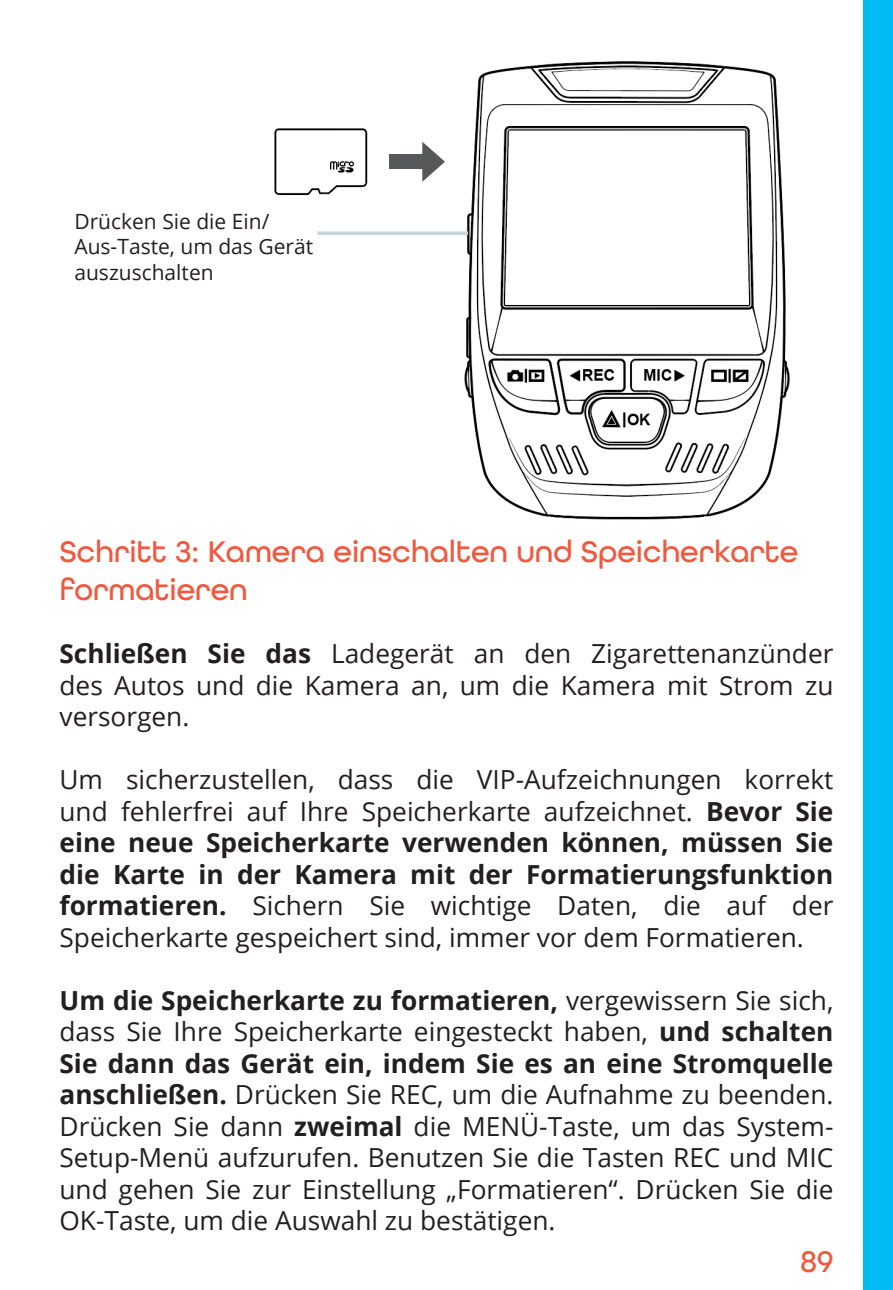
<style>
.page{position:relative;width:893px;height:1290px;background:#fff}
.page>*{position:absolute;margin:0;border:0;box-sizing:border-box;transform-origin:0 0}
.t1{font:500 31.5px/37.8px "All Round Gothic W01";color:#f0593e}
.t2{font:26.25px/31.5px "Open Sans";color:#231f20;text-align:justify}
.t3{font:21px/25.2px "Open Sans";color:#231f20}
.s1{font-weight:700}
</style>
<div class="page">
<img style="left:274px;top:61px;width:516px;height:459px">
<svg style="left:318px;top:231px;width:150px;height:4px"></svg>
<div style="left:389px;top:155px;width:39px;height:14px;background:#57585a"></div>
<svg style="left:422px;top:142px;width:23px;height:40px"></svg>
<div style="left:863px;top:0;width:30px;height:1290px;background:#00baf1"></div>
<p class="t3" style="left:74px;top:208px;width:240px">Drücken Sie die Ein/<br>Aus-Taste, um das Gerät auszuschalten</p>
<p class="t1" style="left:60px;top:533px;width:740px">Schritt 3: Kamera einschalten und Speicherkarte formatieren</p>
<p class="t2" style="left:60px;top:637px;width:775px"><span class="s1">Schließen Sie das</span> Ladegerät an den Zigarettenanzünder des Autos und die Kamera an, um die Kamera mit Strom zu versorgen.</p>
<p class="t2" style="left:60px;top:763px;width:775px">Um sicherzustellen, dass die VIP-Aufzeichnungen korrekt und fehlerfrei auf Ihre Speicherkarte aufzeichnet. <span class="s1">Bevor Sie eine neue Speicherkarte verwenden können, müssen Sie die Karte in der Kamera mit der Formatierungsfunktion formatieren.</span> Sichern Sie wichtige Daten, die auf der Speicherkarte gespeichert sind, immer vor dem Formatieren.</p>
<p class="t2" style="left:60px;top:984px;width:775px"><span class="s1">Um die Speicherkarte zu formatieren,</span> vergewissern Sie sich, dass Sie Ihre Speicherkarte eingesteckt haben, <span class="s1">und schalten Sie dann das Gerät ein, indem Sie es an eine Stromquelle anschließen.</span> Drücken Sie REC, um die Aufnahme zu beenden.<br>Drücken Sie dann <span class="s1">zweimal</span> die MENÜ-Taste, um das System-Setup-Menü aufzurufen. Benutzen Sie die Tasten REC und MIC und gehen Sie zur Einstellung „Formatieren“. Drücken Sie die OK-Taste, um die Auswahl zu bestätigen.</p>
<p class="t1" style="left:801px;top:1242px;width:34px">89</p>
</div>
